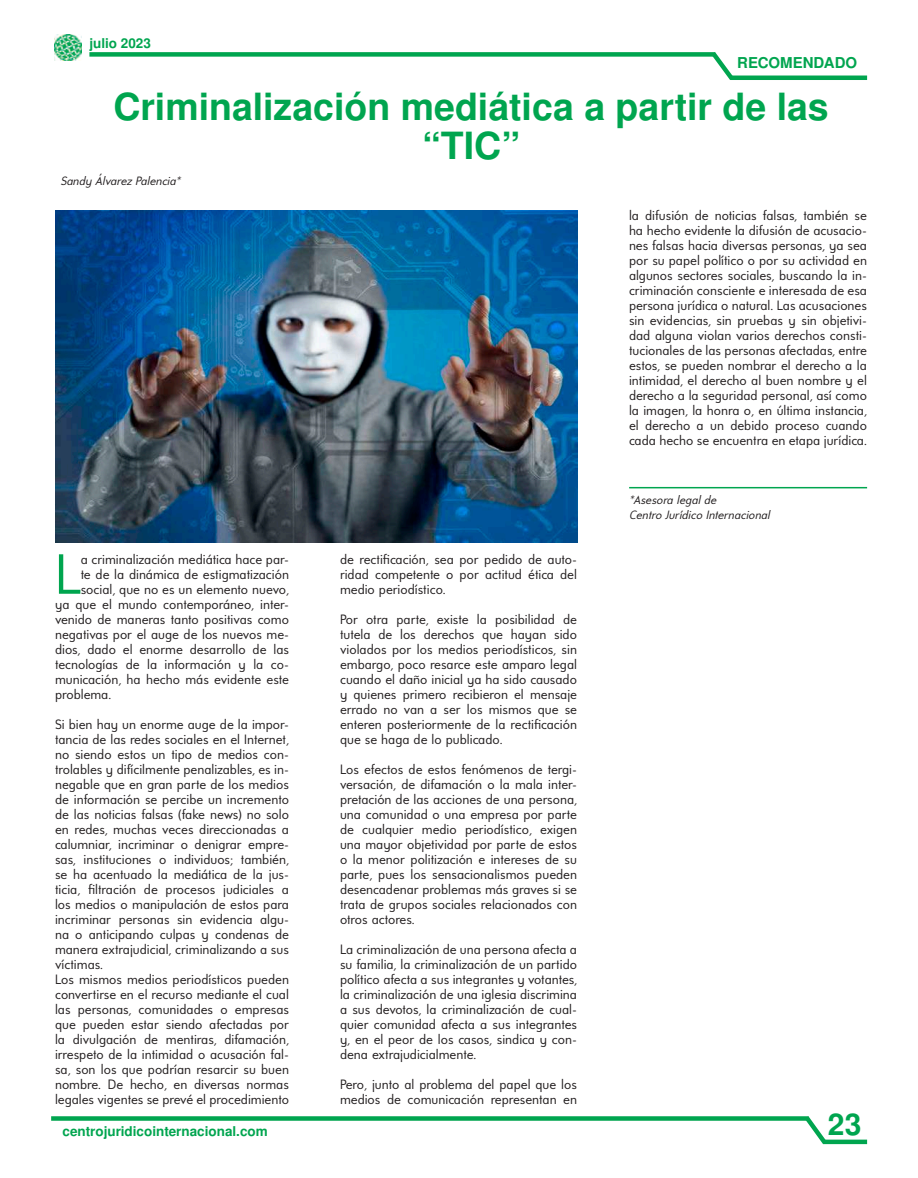
<style>
.page{position:relative;width:918px;height:1178px;background:#fff}
.page>*{position:absolute;margin:0;border:0;box-sizing:border-box;transform-origin:0 0}
.t1{font:56.4px "Universalis ADF Std";color:#00a54f}
.t2{font:700 37.5px/39px "Nimbus San L";color:#00a54f;text-align:center}
.t3{font:700 30px "Nimbus San L";color:#00a54f}
.t4{font:700 15px "Nimbus San L";color:#00a54f}
.t5{font:13.5px/15px "Universalis ADF Std";color:#231f20;text-align:justify}
.t6{font:700 13.5px "Nimbus San L";color:#00a54f}
.t7{font:italic 12px/14.4px "Universalis ADF Std";color:#231f20}
</style>
<div class="page">
<div style="left:89px;top:52px;width:626px;height:5px;background:#00a54f"></div>
<svg style="left:707px;top:52px;width:25px;height:28px"></svg>
<div style="left:730px;top:75px;width:137px;height:5px;background:#00a54f"></div>
<div style="left:51px;top:1116px;width:758px;height:5px;background:#00a54f"></div>
<svg style="left:800px;top:1116px;width:31px;height:29px"></svg>
<div style="left:823px;top:1139px;width:44px;height:5px;background:#00a54f"></div>
<img style="left:55px;top:35px;width:26px;height:25px">
<hr style="left:629px;top:487px;width:238px;height:1px;background:#00a54f">
<img style="left:55px;top:210px;width:523px;height:333px">
<p class="t6" style="left:89px;top:33px;width:63px">julio 2023</p>
<p class="t4" style="left:737px;top:52px;width:121px">RECOMENDADO</p>
<h2 class="t2" style="left:113px;top:86px;width:717px">Criminalización mediática a partir de las “TIC”</h2>
<p class="t7" style="left:60px;top:174px;width:121px">Sandy Álvarez Palencia*</p>
<p class="t5" style="left:629px;top:208px;width:239px">la difusión de noticias falsas, también se ha hecho evidente la difusión de acusacio&shy;nes falsas hacia diversas personas, ya sea por su papel político o por su actividad en algunos sectores sociales, buscando la in&shy;criminación consciente e interesada de esa persona jurídica o natural. Las acusaciones sin evidencias, sin pruebas y sin objetivi&shy;dad alguna violan varios derechos consti&shy;tucionales de las personas afectadas, entre estos, se pueden nombrar el derecho a la intimidad, el derecho al buen nombre y el derecho a la seguridad personal, así como la imagen, la honra o, en última instancia, el derecho a un debido proceso cuando cada hecho se encuentra en etapa jurídica.</p>
<h1 class="t1" style="left:55px;top:539px;width:27px">L</h1>
<p class="t5" style="left:81px;top:551px;width:210px">a criminalización mediática hace par-</p>
<p class="t5" style="left:81px;top:566px;width:210px">te de la dinámica de estigmatización</p>
<p class="t5" style="left:81px;top:581px;width:210px">social, que no es un elemento nuevo,</p>
<p class="t5" style="left:55px;top:596px;width:235px">ya que el mundo contemporáneo, inter-</p>
<p class="t5" style="left:55px;top:611px;width:235px">venido de maneras tanto positivas como</p>
<p class="t5" style="left:55px;top:626px;width:235px">negativas por el auge de los nuevos me-</p>
<p class="t5" style="left:55px;top:641px;width:235px">dios, dado el enorme desarrollo de las</p>
<p class="t5" style="left:55px;top:656px;width:235px">tecnologías de la información y la co-</p>
<p class="t5" style="left:55px;top:671px;width:235px">municación, ha hecho más evidente este</p>
<p class="t5" style="left:55px;top:686px;width:58px">problema.</p>
<p class="t5" style="left:55px;top:716px;width:235px;text-align:left">Si bien hay un enorme auge de la impor&shy;tancia de las redes sociales en el Internet, no siendo estos un tipo de medios con&shy;trolables y difícilmente penalizables, es in&shy;negable que en gran parte de los medios de información se percibe un incremento de las noticias falsas (fake news) no solo en redes, muchas veces direccionadas a calumniar, incriminar o denigrar empre&shy;sas, instituciones o individuos; también, se ha acentuado la mediática de la jus&shy;ticia, filtración de procesos judiciales a los medios o manipulación de estos para incriminar personas sin evidencia algu&shy;na o anticipando culpas y condenas de manera extrajudicial, criminalizando a sus víctimas.<br>Los mismos medios periodísticos pueden convertirse en el recurso mediante el cual las personas, comunidades o empresas que pueden estar siendo afectadas por la divulgación de mentiras, difamación, irrespeto de la intimidad o acusación fal&shy;sa, son los que podrían resarcir su buen nombre. De hecho, en diversas normas legales vigentes se prevé el procedimiento</p>
<p class="t6" style="left:62px;top:1121px;width:207px">centrojuridicointernacional.com</p>
<p class="t5" style="left:340px;top:551px;width:239px">de rectificación, sea por pedido de auto&shy;ridad competente o por actitud ética del medio periodístico.</p>
<p class="t5" style="left:340px;top:611px;width:239px">Por otra parte, existe la posibilidad de tutela de los derechos que hayan sido violados por los medios periodísticos, sin embargo, poco resarce este amparo legal cuando el daño inicial ya ha sido causado y quienes primero recibieron el mensaje errado no van a ser los mismos que se enteren posteriormente de la rectificación que se haga de lo publicado.</p>
<p class="t5" style="left:340px;top:761px;width:239px">Los efectos de estos fenómenos de tergi&shy;versación, de difamación o la mala inter&shy;pretación de las acciones de una persona, una comunidad o una empresa por parte de cualquier medio periodístico, exigen una mayor objetividad por parte de estos o la menor politización e intereses de su parte, pues los sensacionalismos pueden desencadenar problemas más graves si se trata de grupos sociales relacionados con otros actores.</p>
<p class="t5" style="left:340px;top:941px;width:239px">La criminalización de una persona afecta a su familia, la criminalización de un partido político afecta a sus integrantes y votantes, la criminalización de una iglesia discrimina a sus devotos, la criminalización de cual&shy;quier comunidad afecta a sus integrantes y, en el peor de los casos, sindica y con&shy;dena extrajudicialmente.</p>
<p class="t5" style="left:340px;top:1076px;width:239px">Pero, junto al problema del papel que los medios de comunicación representan en</p>
<p class="t7" style="left:629px;top:492px;width:142px">*Asesora legal de<br>Centro Jurídico Internacional</p>
<h3 class="t3" style="left:828px;top:1102px;width:35px">23</h3>
</div>
